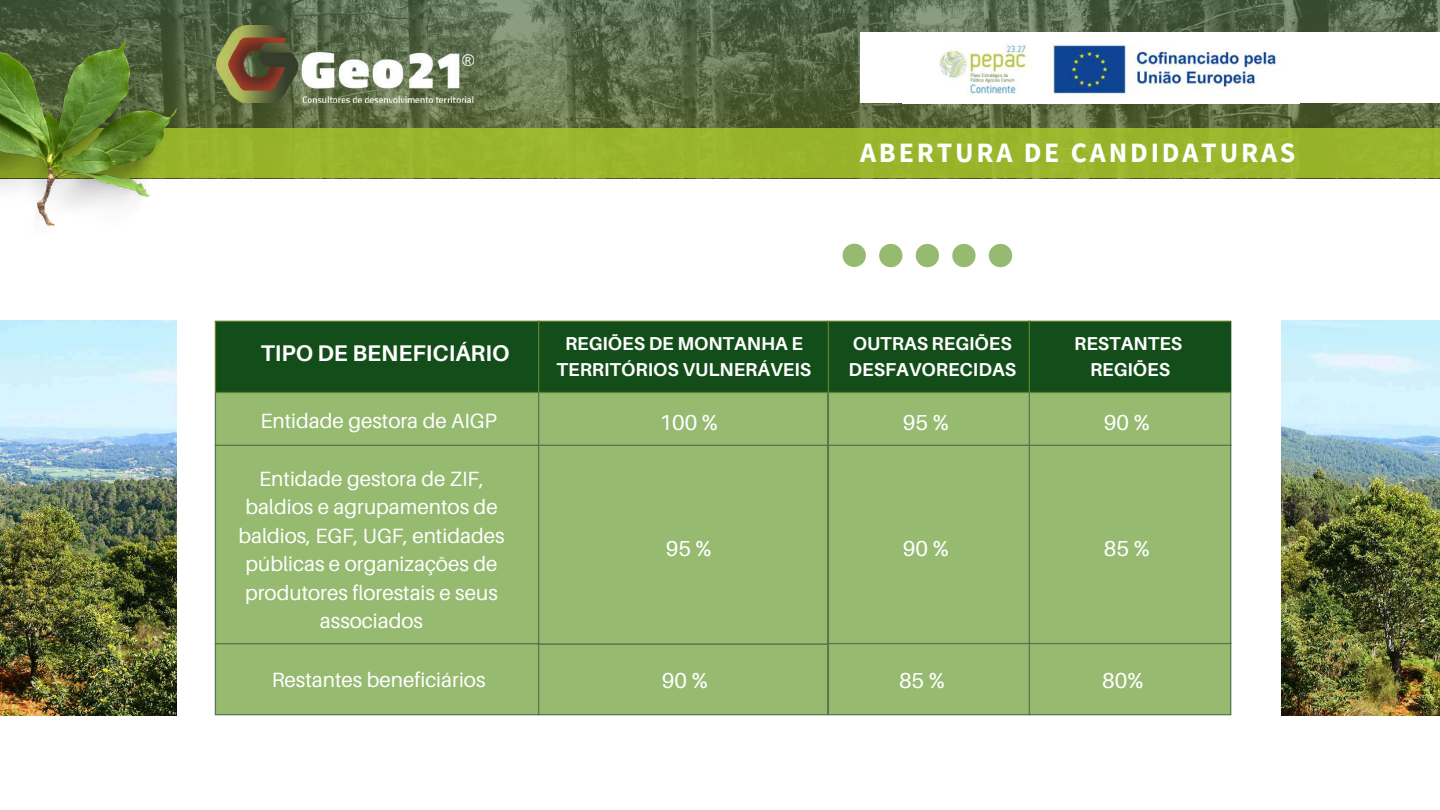
<style>
.page{position:relative;width:1440px;height:810px;background:#fff}
.page>*{position:absolute;margin:0;border:0;box-sizing:border-box;transform-origin:0 0}
.t1{font:700 28px "Source Sans Pro";letter-spacing:.1em;color:#fff}
.t2{font:700 22.7px "Aileron";color:#fff}
.t3{font:21.7px "Aileron";color:#fff}
.t4{font:20.7px/28.5px "Aileron";color:#fff;text-align:center}
.t5{font:700 18.7px/25.5px "Aileron";color:#fff;text-align:center}
</style>
<div class="page">
<svg style="left:843px;top:244px;width:23px;height:23px"></svg>
<svg style="left:879px;top:244px;width:23px;height:23px"></svg>
<svg style="left:916px;top:244px;width:23px;height:23px"></svg>
<svg style="left:952px;top:244px;width:24px;height:23px"></svg>
<svg style="left:989px;top:244px;width:23px;height:23px"></svg>
<div style="left:215px;top:321px;width:324px;height:72px;background:#134e1a"></div>
<div style="left:216px;top:393px;width:322px;height:321px;background:#95ba70"></div>
<hr style="left:215px;top:322px;width:1px;height:70px;background:#63812c">
<hr style="left:215px;top:321px;width:324px;height:1px;background:#63812c">
<hr style="left:215px;top:392px;width:324px;height:1px;background:#63812c">
<hr style="left:215px;top:393px;width:1px;height:321px;background:#577550">
<hr style="left:215px;top:445px;width:324px;height:1px;background:#577550">
<hr style="left:215px;top:643px;width:324px;height:1px;background:#577550">
<hr style="left:215px;top:714px;width:324px;height:1px;background:#577550">
<div style="left:538px;top:321px;width:290px;height:72px;background:#134e1a"></div>
<div style="left:539px;top:393px;width:288px;height:321px;background:#95ba70"></div>
<hr style="left:538px;top:322px;width:1px;height:70px;background:#63812c">
<hr style="left:538px;top:321px;width:291px;height:1px;background:#63812c">
<hr style="left:538px;top:392px;width:291px;height:1px;background:#63812c">
<hr style="left:538px;top:393px;width:1px;height:321px;background:#577550">
<hr style="left:827px;top:393px;width:2px;height:321px;background:#577550">
<hr style="left:538px;top:445px;width:291px;height:1px;background:#577550">
<hr style="left:538px;top:643px;width:291px;height:2px;background:#577550">
<hr style="left:538px;top:714px;width:291px;height:1px;background:#577550">
<div style="left:828px;top:321px;width:202px;height:72px;background:#134e1a"></div>
<div style="left:829px;top:393px;width:200px;height:321px;background:#95ba70"></div>
<hr style="left:828px;top:322px;width:1px;height:70px;background:#63812c">
<hr style="left:828px;top:321px;width:202px;height:1px;background:#63812c">
<hr style="left:828px;top:392px;width:202px;height:1px;background:#63812c">
<hr style="left:828px;top:445px;width:202px;height:1px;background:#577550">
<hr style="left:828px;top:643px;width:202px;height:1px;background:#577550">
<hr style="left:828px;top:714px;width:202px;height:1px;background:#577550">
<div style="left:1029px;top:321px;width:202px;height:72px;background:#134e1a"></div>
<div style="left:1030px;top:393px;width:200px;height:321px;background:#95ba70"></div>
<hr style="left:1029px;top:322px;width:1px;height:70px;background:#63812c">
<hr style="left:1029px;top:321px;width:202px;height:1px;background:#63812c">
<hr style="left:1029px;top:392px;width:202px;height:1px;background:#63812c">
<hr style="left:1029px;top:393px;width:1px;height:321px;background:#577550">
<hr style="left:1230px;top:393px;width:1px;height:321px;background:#577550">
<hr style="left:1029px;top:445px;width:202px;height:1px;background:#577550">
<hr style="left:1029px;top:643px;width:202px;height:1px;background:#577550">
<hr style="left:1029px;top:714px;width:202px;height:1px;background:#577550">
<img style="left:1282px;top:321px;width:158px;height:394px">
<img style="left:0;top:321px;width:176px;height:394px">
<svg style="left:0;top:0;width:1440px;height:129px"></svg>
<div style="left:0;top:129px;width:1440px;height:49px;background:#99b52b"></div>
<img style="left:216px;top:25px;width:258px;height:78px">
<div style="left:860px;top:32px;width:580px;height:70px;background:#fff"></div>
<img style="left:902px;top:43px;width:398px;height:60px">
<img style="left:0;top:37px;width:177px;height:189px">
<h1 class="t1" style="left:860px;top:135px;width:437px">ABERTURA DE CANDIDATURAS</h1>
<p class="t2" style="left:261px;top:339px;width:250px">TIPO DE BENEFICIÁRIO</p>
<p class="t4" style="left:260px;top:406px;width:238px">Entidade gestora de AIGP</p>
<p class="t4" style="left:238px;top:464px;width:268px">Entidade gestora de ZIF, baldios e agrupamentos de baldios, EGF, UGF, entidades públicas e organizações de produtores florestais e seus associados</p>
<p class="t5" style="left:557px;top:330px;width:256px">REGIÕES DE MONTANHA E<br>TERRITÓRIOS VULNERÁVEIS</p>
<p class="t5" style="left:849px;top:330px;width:169px;text-align:left">OUTRAS REGIÕES<br>DESFAVORECIDAS</p>
<p class="t3" style="left:660px;top:409px;width:60px">100 %</p>
<p class="t3" style="left:666px;top:535px;width:47px">95%</p>
<p class="t3" style="left:903px;top:409px;width:47px">95%</p>
<p class="t3" style="left:903px;top:535px;width:47px">90%</p>
<p class="t5" style="left:1074px;top:330px;width:109px">RESTANTES<br>REGIÕES</p>
<p class="t3" style="left:1104px;top:409px;width:47px">90%</p>
<p class="t3" style="left:1104px;top:535px;width:47px">85%</p>
<p class="t4" style="left:272px;top:665px;width:215px">Restantes beneficiários</p>
<p class="t3" style="left:662px;top:667px;width:47px">90%</p>
<p class="t3" style="left:899px;top:667px;width:47px">85%</p>
<p class="t3" style="left:1102px;top:667px;width:43px">80%</p>
</div>
